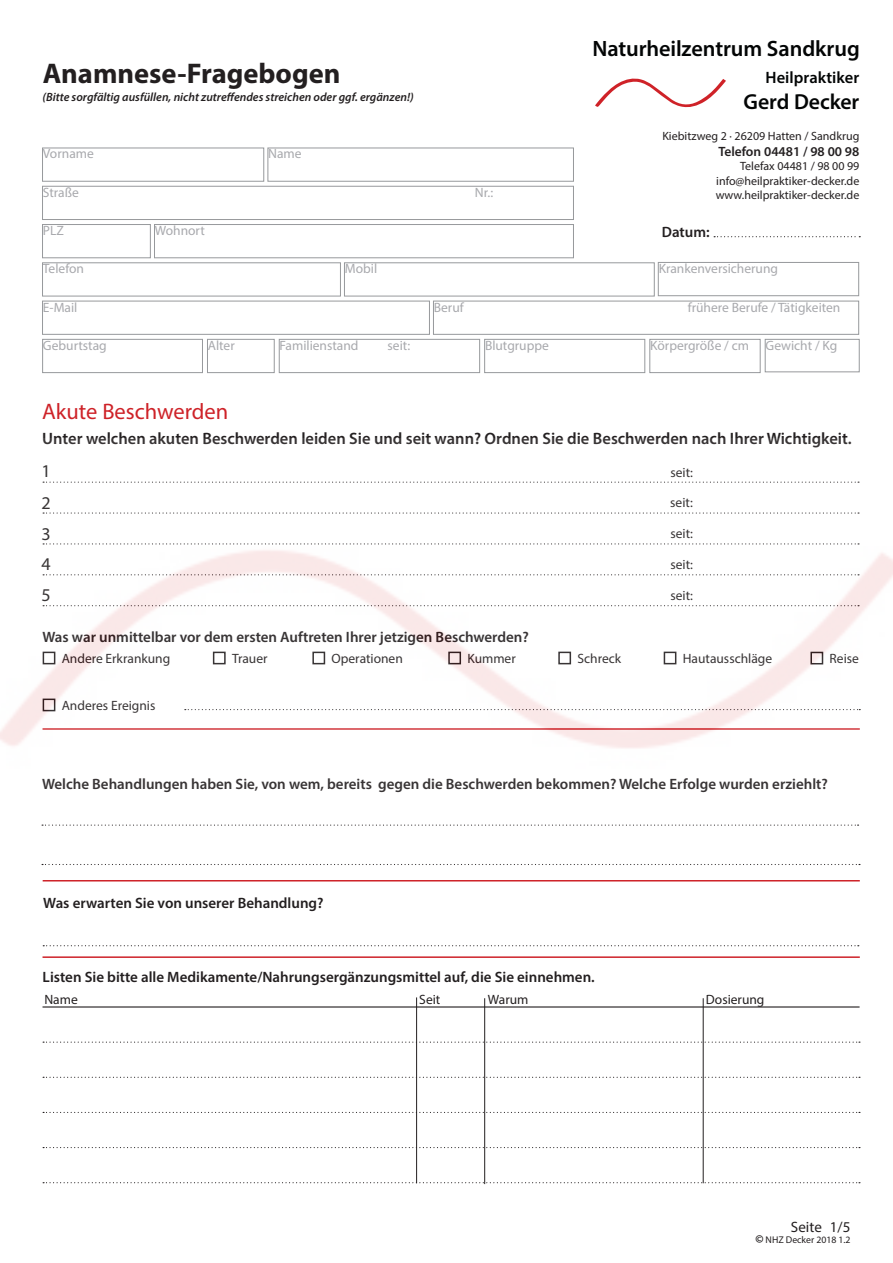
<style>
.page{position:relative;width:893px;height:1263px;background:#fff}
.page>*{position:absolute;margin:0;border:0;box-sizing:border-box;transform-origin:0 0}
.t1{font:700 28.5px "Myriad Pro";color:#231f20}
.t2{font:22.5px "Myriad Pro";color:#ce2228}
.t3{font:600 22.35px "Myriad Pro";letter-spacing:-.005em;color:#030505}
.t4{font:600 21.75px "Myriad Pro";color:#030505}
.t5{font:18px "Myriad Pro";color:#231f20}
.t6{font:600 16.5px "Myriad Pro";color:#231f20}
.t7{font:600 16.5px "Myriad Pro";letter-spacing:.005em;color:#030505}
.t8{font:600 15px "Myriad Pro";color:#231f20}
.t9{font:15px "Myriad Pro";color:#231f20}
.t10{font:13.5px "Myriad Pro";color:#a8a9ad}
.t11{font:13.5px "Myriad Pro";color:#231f20}
.t12{font:600 13.5px "Myriad Pro";color:#231f20}
.t13{font:600 13.2px "Myriad Pro";letter-spacing:.015em;color:#030505}
.t14{font:12px/14.4px "Myriad Pro";color:#231f20;text-align:justify}
.t15{font:italic 600 12px "Myriad Pro";color:#231f20}
.t16{font:11.55px "Myriad Pro";letter-spacing:.02em;color:#030505}
.t17{font:9.75px "Myriad Pro";color:#231f20}
.s1{font-weight:700;font-size:12px}
</style>
<div class="page">
<svg style="left:42px;top:824px;width:817px;height:2px"></svg>
<svg style="left:42px;top:864px;width:818px;height:1px"></svg>
<hr style="left:43px;top:1006px;width:817px;height:1px;background:#231f20">
<svg style="left:43px;top:1041px;width:817px;height:2px"></svg>
<svg style="left:43px;top:1112px;width:817px;height:1px"></svg>
<svg style="left:43px;top:1077px;width:817px;height:1px"></svg>
<svg style="left:43px;top:1147px;width:817px;height:1px"></svg>
<hr style="left:416px;top:997px;width:1px;height:186px;background:#231f20">
<hr style="left:484px;top:998px;width:1px;height:186px;background:#231f20">
<hr style="left:703px;top:998px;width:1px;height:185px;background:#231f20">
<svg style="left:43px;top:945px;width:816px;height:1px"></svg>
<svg style="left:43px;top:1182px;width:817px;height:1px"></svg>
<hr style="left:43px;top:880px;width:817px;height:1px;background:#ce2228">
<hr style="left:43px;top:956px;width:817px;height:2px;background:#ce2228">
<svg style="left:595px;top:78px;width:131px;height:30px"></svg>
<div style="left:42px;top:148px;width:222px;height:34px;border:1px solid #97999c"></div>
<div style="left:267px;top:148px;width:307px;height:34px;border:1px solid #97999c"></div>
<div style="left:42px;top:186px;width:532px;height:34px;border:1px solid #97999c"></div>
<div style="left:154px;top:224px;width:420px;height:34px;border:1px solid #97999c"></div>
<div style="left:42px;top:224px;width:109px;height:34px;border:1px solid #97999c"></div>
<div style="left:42px;top:262px;width:299px;height:34px;border:1px solid #97999c"></div>
<div style="left:344px;top:262px;width:311px;height:34px;border:1px solid #97999c"></div>
<div style="left:42px;top:301px;width:388px;height:34px;border:1px solid #97999c"></div>
<div style="left:433px;top:301px;width:426px;height:34px;border:1px solid #97999c"></div>
<div style="left:279px;top:339px;width:201px;height:34px;border:1px solid #97999c"></div>
<div style="left:207px;top:339px;width:68px;height:34px;border:1px solid #97999c"></div>
<div style="left:42px;top:339px;width:161px;height:34px;border:1px solid #97999c"></div>
<div style="left:484px;top:339px;width:161px;height:34px;border:1px solid #97999c"></div>
<div style="left:649px;top:339px;width:111px;height:34px;border:1px solid #97999c"></div>
<div style="left:765px;top:339px;width:95px;height:33px;border:1px solid #97999c"></div>
<div style="left:658px;top:262px;width:201px;height:34px;border:1px solid #97999c"></div>
<svg style="left:714px;top:236px;width:146px;height:1px"></svg>
<img style="left:0;top:481px;width:893px;height:267px">
<h1 class="t1" style="left:43px;top:55px;width:299px">Anamnese-Fragebogen</h1>
<p class="t15" style="left:43px;top:89px;width:373px">(Bitte sorgfältig ausfüllen, nicht zutreffendes streichen oder ggf. ergänzen!)</p>
<h3 class="t3" style="left:592px;top:34px;width:269px">Naturheilzentrum Sandkrug</h3>
<p class="t7" style="left:766px;top:67px;width:95px">Heilpraktiker</p>
<h3 class="t4" style="left:743px;top:88px;width:117px">Gerd Decker</h3>
<p class="t14" style="left:662px;top:128px;width:199px">Kiebitzweg 2 · 26209 Hatten / Sandkrug</p>
<p class="t12" style="left:718px;top:143px;width:143px">Telefon 04481 / 98 00 98</p>
<p class="t14" style="left:716px;top:159px;width:145px;text-indent:24px">Telefax 04481 / 98 00 99 info@heilpraktiker-decker.de www.heilpraktiker-decker.de</p>
<p class="t10" style="left:43px;top:146px;width:52px">Vorname</p>
<p class="t10" style="left:268px;top:146px;width:35px">Name</p>
<p class="t10" style="left:43px;top:184px;width:38px">Straße</p>
<p class="t10" style="left:475px;top:184px;width:20px">Nr.:</p>
<p class="t10" style="left:43px;top:222px;width:23px">PLZ</p>
<p class="t10" style="left:155px;top:222px;width:51px">Wohnort</p>
<p class="t10" style="left:43px;top:260px;width:43px">Telefon</p>
<p class="t10" style="left:345px;top:260px;width:34px">Mobil</p>
<p class="t10" style="left:43px;top:299px;width:36px">E-Mail</p>
<p class="t10" style="left:434px;top:299px;width:31px">Beruf</p>
<p class="t10" style="left:688px;top:299px;width:154px">frühere Berufe / Tätigkeiten</p>
<p class="t10" style="left:43px;top:337px;width:65px">Geburtstag</p>
<p class="t10" style="left:208px;top:337px;width:28px">Alter</p>
<p class="t10" style="left:280px;top:337px;width:80px">Familienstand</p>
<p class="t10" style="left:388px;top:337px;width:24px">seit:</p>
<p class="t10" style="left:485px;top:337px;width:65px">Blutgruppe</p>
<p class="t10" style="left:650px;top:337px;width:189px">Körpergröße / cm Gewicht / Kg</p>
<p class="t16" style="left:666px;top:154px;width:195px">Kiebitzweg 2 · 26209 Hatten / Sandkrug</p>
<p class="t13" style="left:724px;top:169px;width:137px">Telefon 04481 / 980098</p>
<p class="t16" style="left:746px;top:186px;width:115px">Telefax 04481 / 980099</p>
<p class="t8" style="left:662px;top:223px;width:49px">Datum:</p>
<p class="t10" style="left:659px;top:260px;width:121px">Krankenversicherung</p>
<h2 class="t2" style="left:42px;top:397px;width:188px">Akute Beschwerden</h2>
<p class="t6" style="left:42px;top:428px;width:811px">Unter welchen akuten Beschwerden leiden Sie und seit wann? Ordnen Sie die Beschwerden nach Ihrer Wichtigkeit.</p>
<p class="t5" style="left:41px;top:460px;width:11px">1</p>
<p class="t11" style="left:670px;top:464px;width:24px">seit:</p>
<p class="t5" style="left:41px;top:492px;width:11px">2</p>
<p class="t11" style="left:670px;top:494px;width:24px">seit:</p>
<p class="t5" style="left:41px;top:523px;width:11px">3</p>
<p class="t11" style="left:670px;top:525px;width:24px">seit:</p>
<p class="t5" style="left:41px;top:553px;width:11px">4</p>
<p class="t11" style="left:670px;top:556px;width:24px">seit:</p>
<p class="t5" style="left:41px;top:584px;width:11px">5</p>
<p class="t11" style="left:670px;top:587px;width:24px">seit:</p>
<p class="t8" style="left:43px;top:627px;width:488px">Was war unmittelbar vor dem ersten Auftreten Ihrer jetzigen Beschwerden?</p>
<p class="t11" style="left:62px;top:650px;width:110px">Andere Erkrankung</p>
<p class="t11" style="left:830px;top:650px;width:31px">Reise</p>
<p class="t11" style="left:62px;top:697px;width:95px">Anderes Ereignis</p>
<p class="t11" style="left:232px;top:650px;width:37px">Trauer</p>
<p class="t11" style="left:332px;top:650px;width:73px">Operationen</p>
<p class="t11" style="left:467px;top:650px;width:50px">Kummer</p>
<p class="t11" style="left:577px;top:650px;width:45px">Schreck</p>
<p class="t11" style="left:683px;top:650px;width:91px">Hautausschläge</p>
<p class="t8" style="left:42px;top:774px;width:787px">Welche Behandlungen haben Sie, von wem, bereits gegen die Beschwerden bekommen? Welche Erfolge wurden erziehlt?</p>
<p class="t8" style="left:43px;top:893px;width:282px">Was erwarten Sie von unserer Behandlung?</p>
<p class="t8" style="left:43px;top:968px;width:554px">Listen Sie bitte alle Medikamente/Nahrungsergänzungsmittel auf, die Sie einnehmen.</p>
<p class="t11" style="left:44px;top:991px;width:35px">Name</p>
<p class="t11" style="left:419px;top:991px;width:23px">Seit</p>
<p class="t11" style="left:488px;top:991px;width:42px">Warum</p>
<p class="t11" style="left:706px;top:991px;width:60px">Dosierung</p>
<p class="t9" style="left:791px;top:1217px;width:61px">Seite 1/5</p>
<p class="t17" style="left:756px;top:1233px;width:96px"><span class="s1">©</span> NHZ Decker 2018 1.2</p>
</div>
